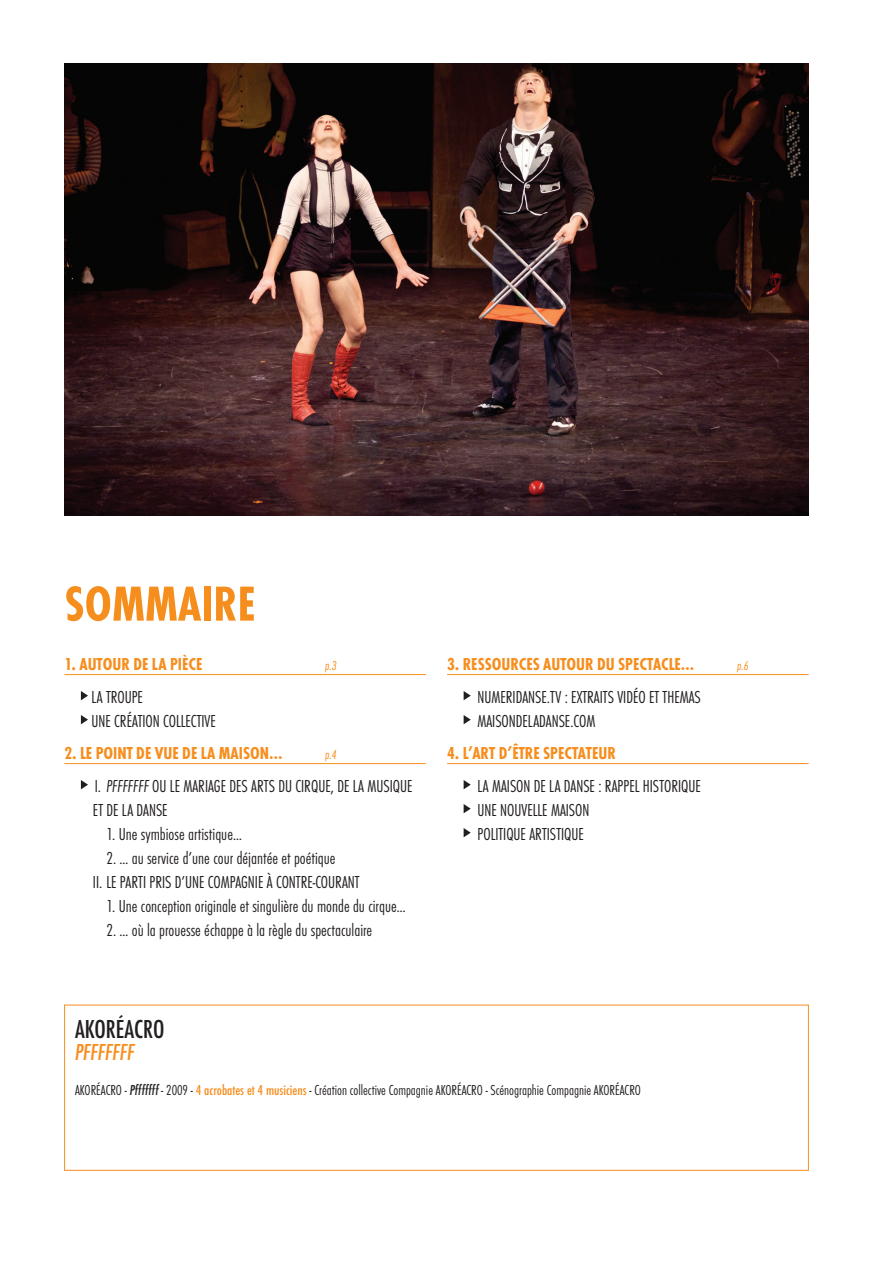
<style>
.page{position:relative;width:893px;height:1263px;background:#fff}
.page>*{position:absolute;margin:0;border:0;box-sizing:border-box;transform-origin:0 0}
.t1{font:700 condensed 51px "Futura T";color:#f68e1e}
.t2{font:500 condensed 27px "Futura T";color:#231f20}
.t3{font:italic 500 condensed 24px "Futura T";color:#f68e1e}
.t4{font:300 condensed 18px/24px "Futura T";color:#231f20}
.t5{font:700 condensed 18px/32.5px "Futura T";color:#f68e1e}
.t6{font:300 condensed 15px "Futura T";color:#231f20}
.t7{font:italic 300 condensed 13.5px "Futura T";color:#f68e1e}
.s1{font-weight:300;color:#231f20}
.s2{font-weight:300;font-style:italic;color:#231f20}
.s3{font-weight:500;font-style:italic}
.s4{font-weight:500;color:#f68e1e}
</style>
<div class="page">
<hr style="left:64px;top:674px;width:362px;height:1px;background:#f68e1e">
<hr style="left:64px;top:763px;width:362px;height:1px;background:#f68e1e">
<svg style="left:81px;top:691px;width:7px;height:9px"></svg>
<svg style="left:81px;top:715px;width:7px;height:9px"></svg>
<svg style="left:81px;top:780px;width:7px;height:9px"></svg>
<img style="left:64px;top:64px;width:745px;height:451px">
<hr style="left:447px;top:674px;width:362px;height:1px;background:#f68e1e">
<hr style="left:447px;top:763px;width:362px;height:1px;background:#f68e1e">
<svg style="left:464px;top:691px;width:7px;height:9px"></svg>
<svg style="left:464px;top:715px;width:7px;height:9px"></svg>
<svg style="left:464px;top:780px;width:7px;height:9px"></svg>
<svg style="left:464px;top:804px;width:7px;height:9px"></svg>
<svg style="left:464px;top:828px;width:7px;height:9px"></svg>
<h1 class="t1" style="left:64px;top:574px;width:193px">SOMMAIRE</h1>
<p class="t5" style="left:64px;top:648px;width:140px">1. AUTOUR DE LA PIÈCE</p>
<p class="t4" style="left:91px;top:684px;width:126px">LA TROUPE<br>UNE CRÉATION COLLECTIVE</p>
<p class="t5" style="left:95px;top:737px;width:189px;text-indent:-30px">2. LE POINT DE VUE DE LA MAISON…<br><span class="s1">I.</span> <span class="s2">Pfffffff</span> <span class="s1">ou le maria</span></p>
<p class="t7" style="left:325px;top:657px;width:13px">p.3</p>
<p class="t7" style="left:325px;top:746px;width:13px">p.4</p>
<p class="t4" style="left:214px;top:773px;width:193px">gedes arts ducirque, delamusique</p>
<p class="t4" style="left:93px;top:797px;width:51px">etdeladanse</p>
<p class="t4" style="left:106px;top:821px;width:137px">1. Une symbiose artistique…</p>
<p class="t4" style="left:93px;top:845px;width:244px;text-indent:14px">2. … au service d’une cour déjantée et poétique<br>II. Le parti</p>
<p class="t4" style="left:149px;top:869px;width:67px">pris d’une compa</p>
<p class="t4" style="left:241px;top:869px;width:42px">gnie à contre</p>
<p class="t4" style="left:313px;top:869px;width:10px">-courant</p>
<p class="t4" style="left:106px;top:893px;width:301px">1. Une conception originale et singulière du monde du cirque…</p>
<p class="t4" style="left:106px;top:917px;width:267px">2. … où la prouesse échappe à la règle du spectaculaire</p>
<p class="t5" style="left:447px;top:648px;width:25px">3. RESSOU</p>
<p class="t5" style="left:510px;top:648px;width:43px">RCES AUTOUR</p>
<p class="t5" style="left:597px;top:648px;width:29px">DU SPECTACLE</p>
<p class="t5" style="left:681px;top:648px;width:15px">…</p>
<p class="t7" style="left:737px;top:657px;width:13px">p.6</p>
<p class="t4" style="left:477px;top:684px;width:205px">NUMERIDANSE.TV : EXTRAITS VIDÉO et Themas maisondeladanse</p>
<p class="t4" style="left:570px;top:708px;width:12px">.com</p>
<p class="t5" style="left:447px;top:737px;width:105px">4. L’ART D’ÊTRE SPECTATEUR</p>
<p class="t4" style="left:477px;top:773px;width:225px">LA MAISON DE LA DANSE : RAPPEL HISTORIQUE<br>UNE NOUVELLE MAISON<br>POLITIQUE ARTISTIQUE</p>
<h2 class="t2" style="left:75px;top:1013px;width:91px">AKORÉACRO</h2>
<h3 class="t3" style="left:75px;top:1038px;width:61px">Pfffffff</h3>
<p class="t6" style="left:75px;top:1082px;width:567px">AKORÉACRO - <span class="s3">Pfffffff</span> - 2009 - <span class="s4">4 acrobates et 4 musiciens</span> - Création collective Compagnie AKORÉACRO - Scénographie Compagnie AKORÉACRO</p>
</div>
